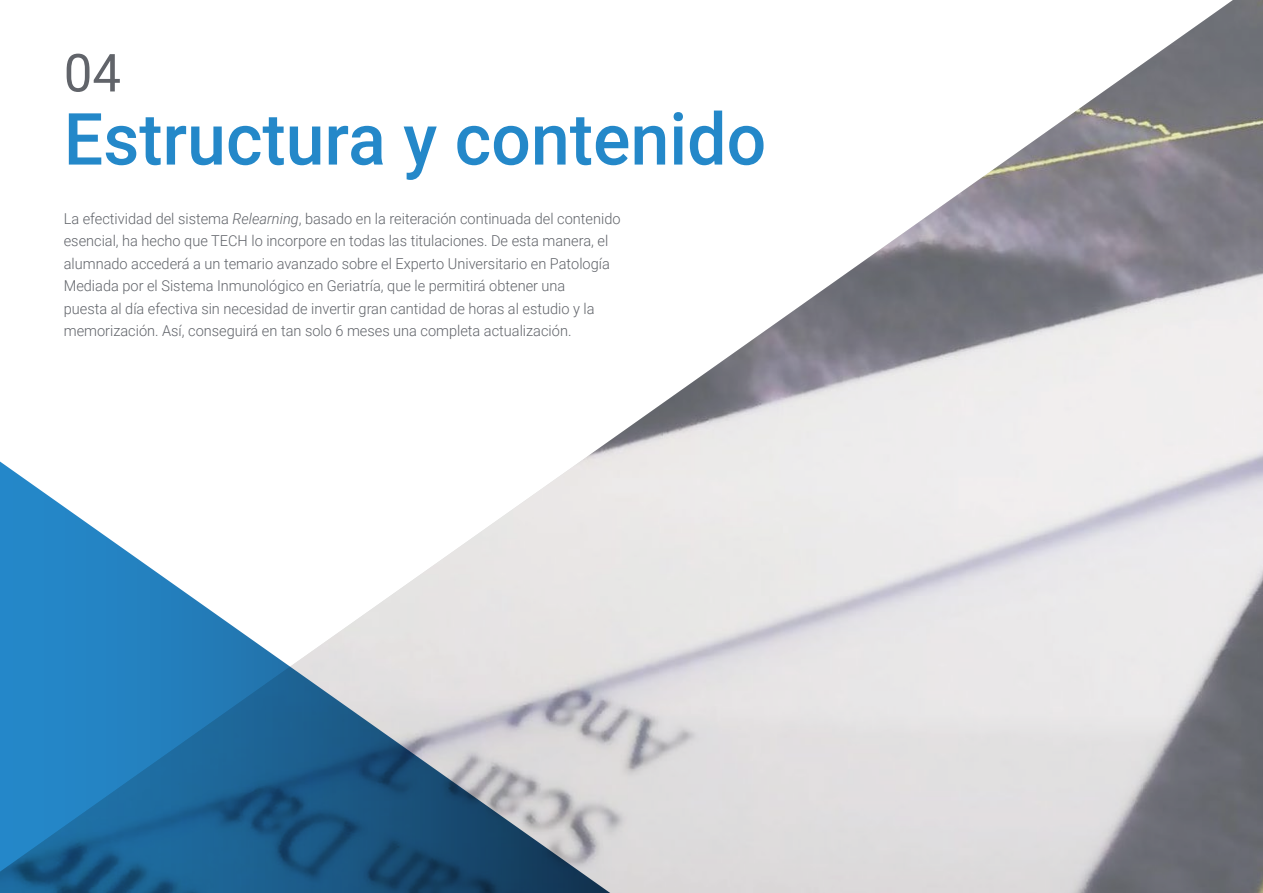
<style>
.page{position:relative;width:1263px;height:893px;background:#fff}
.page>*{position:absolute;margin:0;border:0;box-sizing:border-box;transform-origin:0 0}
.t1{font:500 72px "Roboto";color:#2488c9}
.t2{font:52.5px "Roboto";color:#61646a}
.t3{font:300 15px/22.5px "Roboto";color:#61646a}
.s1{font-style:italic}
</style>
<div class="page">
<img style="left:602px;top:0;width:661px;height:893px">
<svg style="left:0;top:446px;width:640px;height:447px"></svg>
<h2 class="t2" style="left:64px;top:36px;width:59px">04</h2>
<h1 class="t1" style="left:64px;top:89px;width:704px">Estructura y contenido</h1>
<p class="t3" style="left:64px;top:207px;width:558px">La efectividad del sistema <span class="s1">Relearning</span>, basado en la reiteración continuada del contenido esencial, ha hecho que TECH lo incorpore en todas las titulaciones. De esta manera, el alumnado accederá a un temario avanzado sobre el Experto Universitario en Patología Mediada por el Sistema Inmunológico en Geriatría, que le permitirá obtener una<br>puesta al día efectiva sin necesidad de invertir gran cantidad de horas al estudio y la memorización. Así, conseguirá en tan solo 6 meses una completa actualización.</p>
</div>
